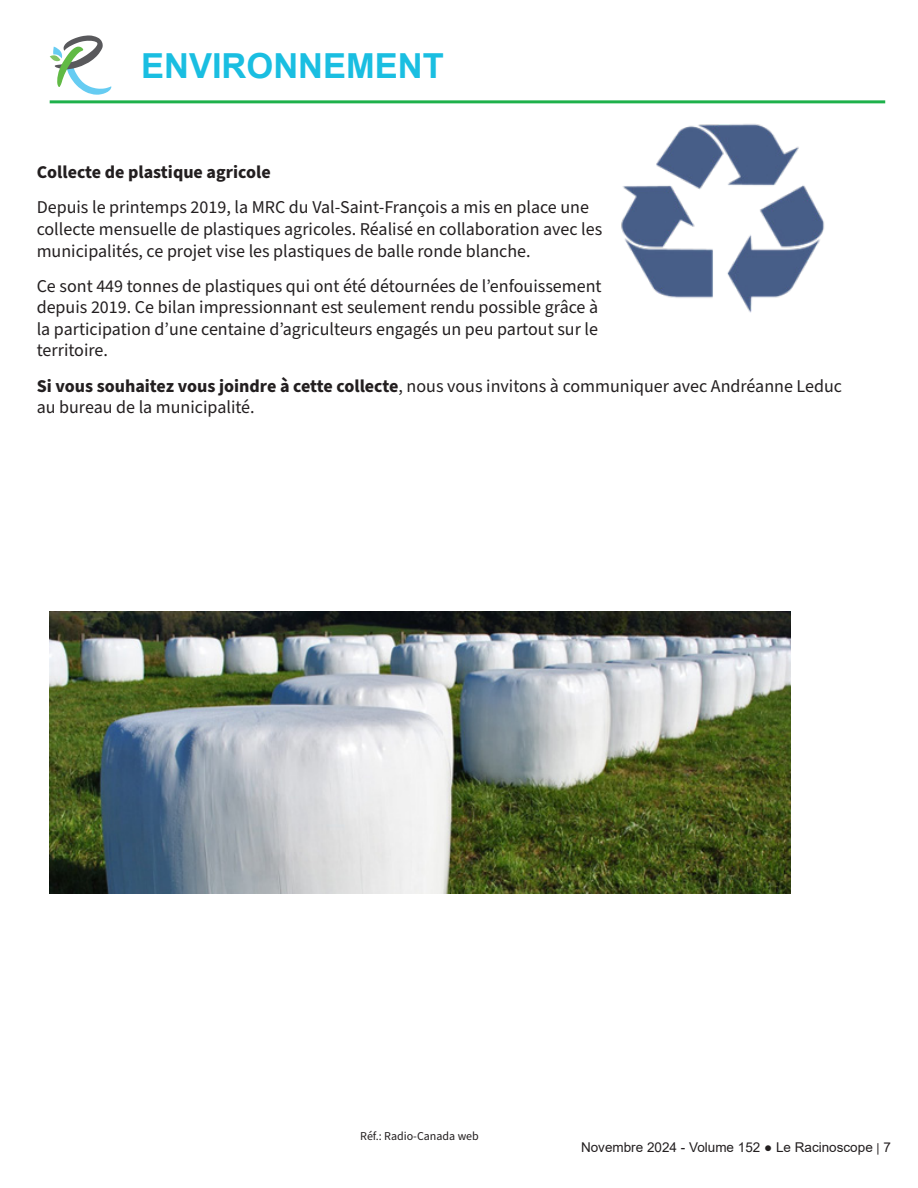
<style>
.page{position:relative;width:918px;height:1188px;background:#fff}
.page>*{position:absolute;margin:0;border:0;box-sizing:border-box;transform-origin:0 0}
.Texte_d_introduction{font:700 34.5px "Arial";color:#1abee1}
.Texte_d_introduction-2{font:18px/21.6px "Source Sans Pro";color:#231f20}
.Texte_d_introduction-3{font:700 18px "Source Sans Pro";color:#231f20}
.t1{font:13.5px "Arial";color:#231f20}
.Texte_d_introduction-4{font:12px "Source Sans Pro";color:#231f20}
.s1{font-weight:700}
.s2{font-size:12px}
</style>
<div class="page">
<svg style="left:50px;top:35px;width:61px;height:60px"></svg>
<hr style="left:50px;top:100px;width:835px;height:3px;background:#1eb14b">
<img style="left:621px;top:124px;width:204px;height:189px">
<img style="left:49px;top:612px;width:742px;height:282px">
<p class="Texte_d_introduction" style="left:141px;top:42px;width:304px">ENVIRONNEMENT</p>
<p class="Texte_d_introduction-3" style="left:37px;top:160px;width:235px">Collecte de plastique agricole</p>
<p class="Texte_d_introduction-2" style="left:37px;top:197px;width:567px">Depuis le printemps 2019, la MRC du Val-Saint-François a mis en place une collecte mensuelle de plastiques agricoles. Réalisé en collaboration avec les municipalités, ce projet vise les plastiques de balle ronde blanche.</p>
<p class="Texte_d_introduction-2" style="left:37px;top:275px;width:566px">Ce sont 449 tonnes de plastiques qui ont été détournées de l’enfouissement depuis 2019. Ce bilan impressionnant est seulement rendu possible grâce à la participation d’une centaine d’agriculteurs engagés un peu partout sur le territoire.</p>
<p class="Texte_d_introduction-2" style="left:37px;top:375px;width:807px"><span class="s1">Si vous souhaitez vous joindre à cette collecte</span>, nous vous invitons à communiquer avec Andréanne Leduc au bureau de la municipalité.</p>
<p class="Texte_d_introduction-4" style="left:360px;top:1128px;width:120px">Réf.: Radio-Canada web</p>
<p class="t1" style="left:581px;top:1138px;width:311px">Novembre 2024 - Volume 152 ● Le Racinoscope <span class="s2">|</span> 7</p>
</div>
